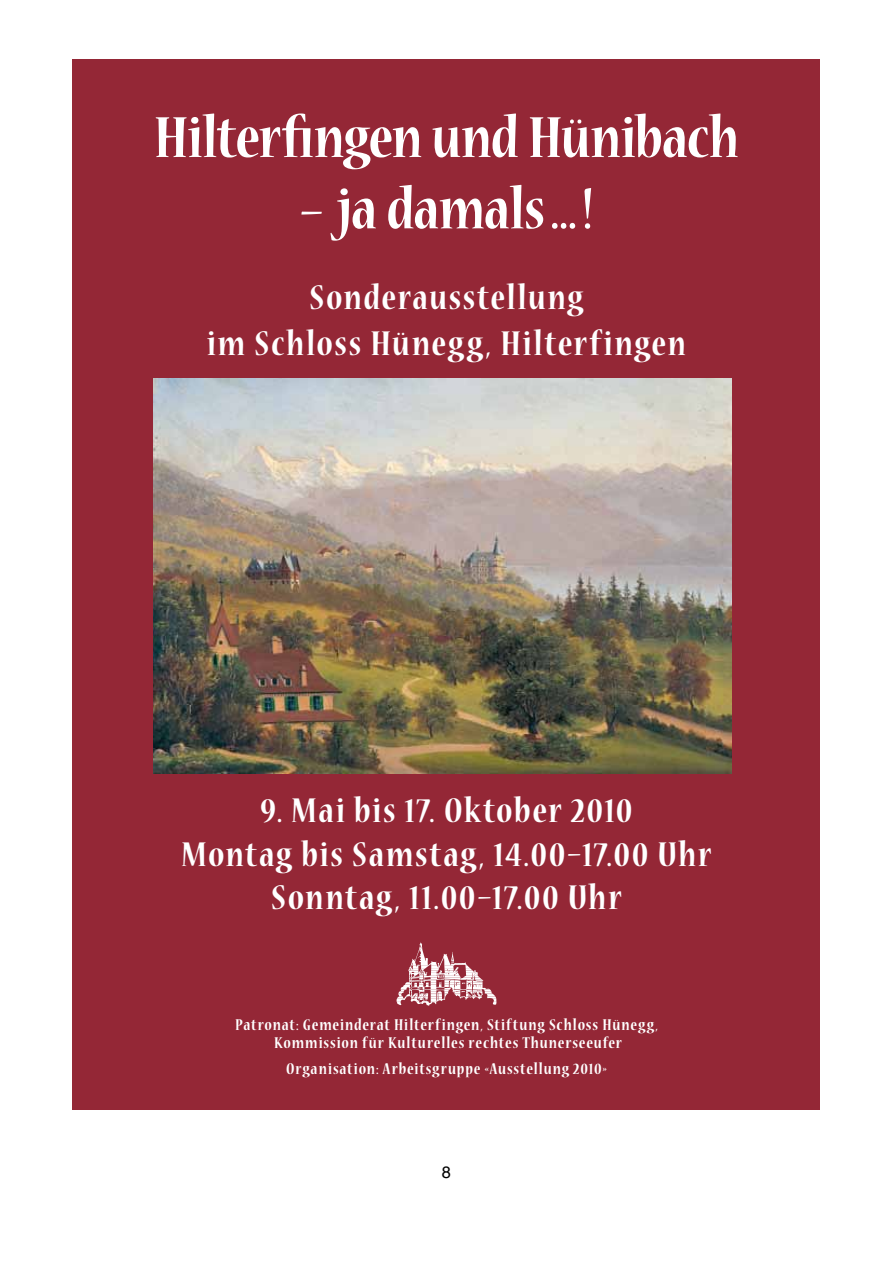
<style>
.page{position:relative;width:893px;height:1263px;background:#fff}
.page>*{position:absolute;margin:0;border:0;box-sizing:border-box;transform-origin:0 0}
.t1{font:700 condensed 64.35px "Nueva Std";letter-spacing:-.015em;color:#fff}
.t2{font:700 condensed 38.25px/43.5px "Nueva Std";letter-spacing:.04em;color:#fff;text-align:center}
.t3{font:700 condensed 17.4px/18.3px "Nueva Std";letter-spacing:.05em;color:#fff;text-align:center}
.t4{font:16.5px "Helvetica";color:#000}
</style>
<div class="page">
<div style="left:73px;top:60px;width:747px;height:1050px;background:#942736"></div>
<svg style="left:396px;top:942px;width:100px;height:64px"></svg>
<img style="left:154px;top:378px;width:578px;height:395px">
<h1 class="t1" style="left:154px;top:108px;width:587px">Hilterfingen und Hünibach</h1>
<h1 class="t1" style="left:299px;top:180px;width:295px">– ja damals...!</h1>
<h2 class="t2" style="left:207px;top:277px;width:480px;line-height:45.9px">Sonderausstellung<br>im Schloss Hünegg, Hilterfingen</h2>
<h2 class="t2" style="left:181px;top:791px;width:532px">9. Mai bis 17. Oktober 2010<br>Montag bis Samstag, 14.00–17.00 Uhr<br>Sonntag, 11.00–17.00 Uhr</h2>
<p class="t3" style="left:235px;top:1016px;width:424px">Patronat: Gemeinderat Hilterfingen, Stiftung Schloss Hünegg,<br>Kommission für Kulturelles rechtes Thunerseeufer</p>
<p class="t3" style="left:286px;top:1060px;width:322px">Organisation: Arbeitsgruppe «Ausstellung 2010»</p>
<p class="t4" style="left:442px;top:1159px;width:11px">8</p>
</div>
